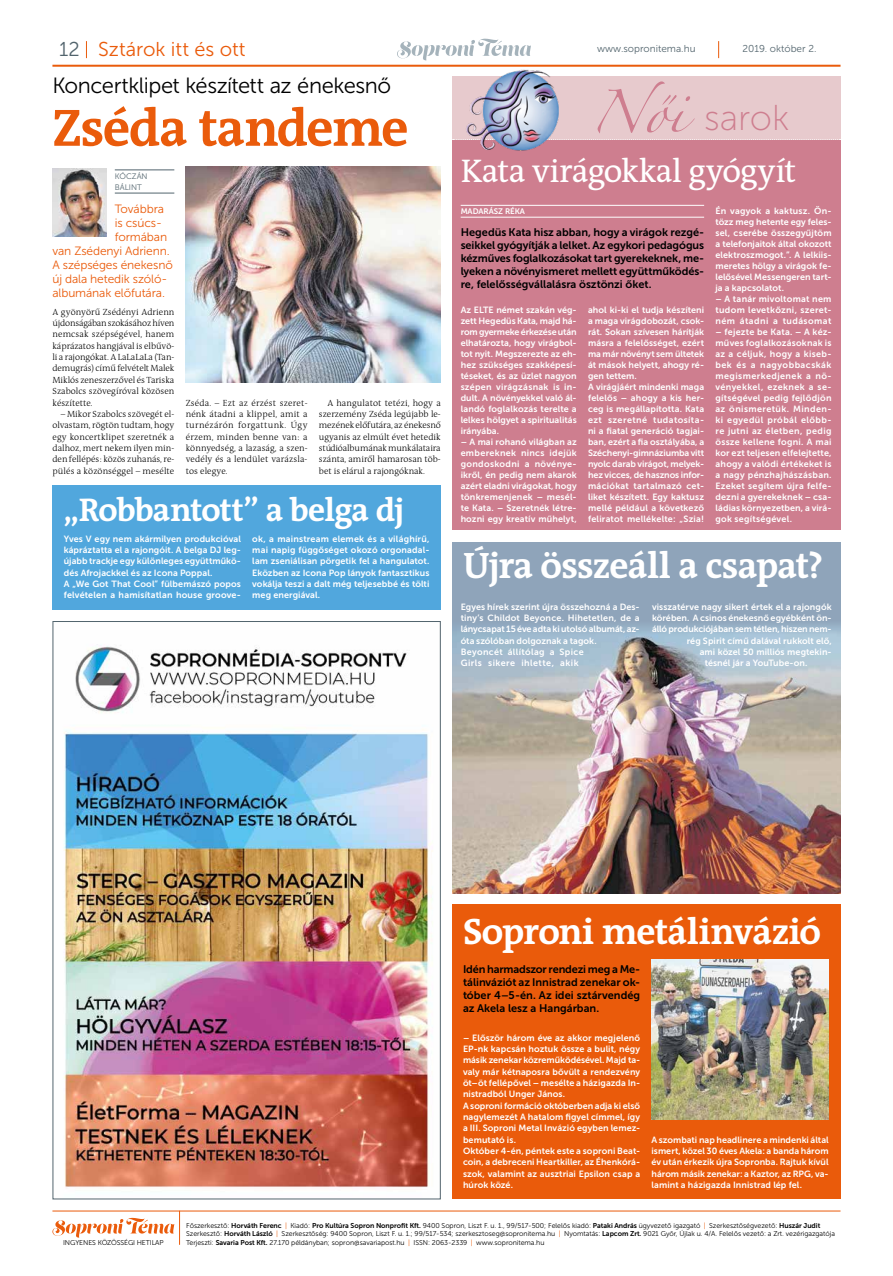
<style>
.page{position:relative;width:893px;height:1276px;background:#fff}
.page>*{position:absolute;margin:0;border:0;box-sizing:border-box;transform-origin:0 0}
.t1{font:700 53px "The Antiqua B";letter-spacing:-.03em;color:#ea5b0b}
.t2{font:700 37px "The Antiqua B";letter-spacing:-.025em;color:#fff}
.t3{font:35.9px "Museo Sans 100";color:#ce7e8f}
.t4{font:33px "The Antiqua B";letter-spacing:-.025em;color:#fff}
.t5{font:700 33px "The Antiqua B";letter-spacing:-.03em;color:#fff}
.t6{font:22px "Museo Sans 300";letter-spacing:-.02em;color:#000}
.t7{font:20px "Museo Sans 300";color:#ea5b0b}
.t8{font:12px "Museo Sans 300";letter-spacing:-.01em;color:#ea5b0b}
.t9{font:11px/13px "Museo Sans 700";color:#000;text-align:justify}
.t10{font:10px "Museo Sans 300";color:#52646d}
.t11{font:9px/11px "Museo Sans 700";letter-spacing:.005em;color:#fff;text-align:justify}
.t12{font:300 9px/11.3px "The Antiqua B";color:#000;text-align:justify}
.t13{font:8px "Museo Sans 700";letter-spacing:-.005em;color:#fff}
.t14{font:8px/11.3px "Museo Sans 300";color:#52646d}
.t15{font:7px/8.4px "Museo Sans 300";letter-spacing:-.005em;color:#000}
.s1{color:#52646d}
.s2{font-family:"Museo Sans 700"}
.s3{color:#ea5b0b}
</style>
<div class="page">
<svg style="left:86px;top:41px;width:1px;height:17px"></svg>
<svg style="left:718px;top:41px;width:1px;height:17px"></svg>
<svg style="left:397px;top:39px;width:134px;height:22px"></svg>
<hr style="left:52px;top:65px;width:788px;height:2px;background:#ea5b0b">
<div style="left:452px;top:541px;width:388px;height:159px;background:#8fa4ba"></div>
<div style="left:452px;top:77px;width:388px;height:453px;background:#ce7e8f"></div>
<img style="left:63px;top:646px;width:370px;height:542px">
<hr style="left:52px;top:1210px;width:788px;height:1px;background:#ea5b0b">
<svg style="left:52px;top:1217px;width:122px;height:20px"></svg>
<hr style="left:179px;top:1210px;width:1px;height:34px;background:#ea5b0b">
<div style="left:452px;top:77px;width:388px;height:63px;background:#e7cacd"></div>
<svg style="left:598px;top:81px;width:97px;height:52px"></svg>
<svg style="left:453px;top:139px;width:387px;height:1px"></svg>
<img style="left:460px;top:69px;width:111px;height:82px">
<hr style="left:461px;top:205px;width:243px;height:1px;background:#fff">
<hr style="left:461px;top:217px;width:243px;height:1px;background:#fff">
<hr style="left:115px;top:170px;width:59px;height:1px;background:#52646d">
<hr style="left:115px;top:193px;width:59px;height:1px;background:#52646d">
<img style="left:186px;top:166px;width:255px;height:217px">
<img style="left:52px;top:168px;width:54px;height:68px">
<div style="left:452px;top:904px;width:388px;height:294px;background:#ea5b0b"></div>
<img style="left:651px;top:960px;width:178px;height:159px">
<div style="left:52px;top:485px;width:389px;height:124px;background:#51a7dd"></div>
<img style="left:452px;top:625px;width:388px;height:268px">
<h3 class="t7" style="left:59px;top:38px;width:188px"><span class="s1">12</span> Sztárok itt és ott</h3>
<p class="t10" style="left:597px;top:43px;width:100px">www.sopronitema.hu</p>
<p class="t10" style="left:743px;top:43px;width:75px">2019. október 2.</p>
<h3 class="t6" style="left:52px;top:73px;width:340px">Koncertklipet készített az énekesnő</h3>
<h1 class="t1" style="left:52px;top:99px;width:358px">Zséda tandeme</h1>
<p class="t14" style="left:115px;top:170px;width:34px">KÓCZÁN<br>BÁLINT</p>
<h3 class="t8" style="left:115px;top:202px;width:51px">Továbbra</h3>
<h3 class="t8" style="left:115px;top:216px;width:49px">is csúcs-</h3>
<h3 class="t8" style="left:115px;top:230px;width:54px">formában</h3>
<h3 class="t8" style="left:52px;top:244px;width:119px">van Zsédenyi Adrienn.</h3>
<h3 class="t8" style="left:52px;top:258px;width:122px">A szépséges énekesnő</h3>
<h3 class="t8" style="left:52px;top:272px;width:116px">új dala hetedik szóló-</h3>
<h3 class="t8" style="left:52px;top:286px;width:114px">albumának előfutára.</h3>
<p class="t12" style="left:52px;top:306px;width:123px">A gyönyörű Zsédényi Adrienn újdonságában szokásához híven nemcsak szépségével, hanem káprázatos hangjával is elbűvö&shy;li a rajongókat. A LaLaLaLa (Tan&shy;demugrás) című felvételt Malek Miklós zeneszerzővel és Tariska Szabolcs szövegíróval közösen készítette.</p>
<p class="t12" style="left:52px;top:408px;width:123px;text-indent:9px">– Mikor Szabolcs szövegét el&shy;olvastam, rögtön tudtam, hogy egy koncertklipet szeretnék a dalhoz, mert nekem ilyen min&shy;den fellépés: közös zuhanás, re&shy;pülés a közönséggel – mesélte</p>
<p class="t12" style="left:186px;top:397px;width:123px">Zséda. – Ezt az érzést szeret&shy;nénk átadni a klippel, amit a turnézárón forgattunk. Úgy érzem, minden benne van: a könnyedség, a lazaság, a szen&shy;vedély és a lendület varázsla&shy;tos elegye.</p>
<p class="t12" style="left:319px;top:397px;width:123px;text-indent:9px">A hangulatot tetézi, hogy a szerzemény Zséda legújabb le&shy;mezének előfutára, az énekesnő ugyanis az elmúlt évet hetedik stúdióalbumának munkálataira szánta, amiről hamarosan töb&shy;bet is elárul a rajongóknak.</p>
<h3 class="t5" style="left:64px;top:492px;width:342px">„Robbantott” a belga dj</h3>
<p class="t11" style="left:64px;top:533px;width:179px;line-height:11.3px;text-align:left">Yves V egy nem akármilyen produkcióval kápráztatta el a rajongóit. A belga DJ leg&shy;újabb trackje egy különleges együttműkö&shy;dés Afrojackkel és az Icona Poppal.<br>A „We Got That Cool” fülbemászó popos felvételen a hamisítatlan house groove-</p>
<p class="t11" style="left:252px;top:533px;width:179px;line-height:11.3px">ok, a mainstream elemek és a világhírű, mai napig függőséget okozó orgonadal&shy;lam zseniálisan pörgetik fel a hangulatot.<br>Eközben az Icona Pop lányok fantasztikus vokálja teszi a dalt még teljesebbé és tölti meg energiával.</p>
<h3 class="t3" style="left:704px;top:98px;width:87px">sarok</h3>
<h3 class="t4" style="left:461px;top:154px;width:337px">Kata virágokkal gyógyít</h3>
<p class="t13" style="left:461px;top:207px;width:66px">MADARÁSZ RÉKA</p>
<p class="t9" style="left:461px;top:226px;width:245px">Hegedüs Kata hisz abban, hogy a virágok rezgé&shy;seikkel gyógyítják a lelket. Az egykori pedagógus kézműves foglalkozásokat tart gyerekeknek, me&shy;lyeken a növényismeret mellett együttműködés&shy;re, felelősségvállalásra ösztönzi őket.</p>
<p class="t11" style="left:461px;top:304px;width:118px">Az ELTE német szakán vég&shy;zett Hegedüs Kata, majd há&shy;rom gyermeke érkezése után elhatározta, hogy virágbol&shy;tot nyit. Megszerezte az eh&shy;hez szükséges szakképesí&shy;téseket, és az üzlet nagyon szépen virágzásnak is in&shy;dult. A növényekkel való ál&shy;landó foglalkozás terelte a lelkes hölgyet a spiritualitás irányába.</p>
<p class="t11" style="left:461px;top:436px;width:118px">– A mai rohanó világban az embereknek nincs idejük gondoskodni a növénye&shy;ikről, én pedig nem akarok azért eladni virágokat, hogy tönkremenjenek – mesél&shy;te Kata. – Szeretnék létre&shy;hozni egy kreatív műhelyt,</p>
<p class="t11" style="left:715px;top:205px;width:118px">Én vagyok a kaktusz. Ön&shy;tözz meg hetente egy feles&shy;sel, cserébe összegyűjtöm a telefonjaitok által okozott elektroszmogot.”. A lelkiis&shy;meretes hölgy a virágok fe&shy;lelősével Messengeren tart&shy;ja a kapcsolatot.</p>
<p class="t11" style="left:715px;top:293px;width:118px">– A tanár mivoltomat nem tudom levetkőzni, szeret&shy;ném átadni a tudásomat</p>
<p class="t11" style="left:715px;top:326px;width:118px">– fejezte be Kata. – A kéz&shy;műves foglalkozásoknak is az a céljuk, hogy a kiseb&shy;bek és a nagyobbacskák megismerkedjenek a nö&shy;vényekkel, ezeknek a se&shy;gítségével pedig fejlődjön az önismeretük. Minden&shy;ki egyedül próbál előbb&shy;re jutni az életben, pedig össze kellene fogni. A mai kor ezt teljesen elfelejtette, ahogy a valódi értékeket is a nagy pénzhajhászásban.<br>Ezeket segítem újra felfe&shy;dezni a gyerekeknek – csa&shy;ládias környezetben, a virá&shy;gok segítségével.</p>
<p class="t11" style="left:588px;top:304px;width:118px;text-align:left">ahol ki-ki el tudja készíteni a maga virágdobozát, csok&shy;rát. Sokan szívesen hárítják másra a felelősséget, ezért ma már növényt sem ültetek át mások helyett, ahogy ré&shy;gen tettem.<br>A virágjáért mindenki maga felelős – ahogy a kis her&shy;ceg is megállapította. Kata ezt szeretné tudatosíta&shy;ni a fiatal generáció tagjai&shy;ban, ezért a fia osztályába, a<br>Széchenyi-gimnáziumba vitt nyolc darab virágot, melyek&shy;hez vicces, de hasznos infor&shy;mációkat tartalmazó cet&shy;liket készített. Egy kaktusz mellé például a következő feliratot mellékelte: „Szia!</p>
<h2 class="t2" style="left:463px;top:545px;width:362px">Újra összeáll a csapat?</h2>
<p class="t11" style="left:461px;top:601px;width:181px;line-height:11.3px;text-align:left">Egyes hírek szerint újra összehozná a Des&shy;tiny’s Childot Beyonce. Hihetetlen, de a lánycsapat 15 éve adta ki utolsó albumát, az&shy;óta szólóban dolgoznak a tagok.<br>Beyoncét állítólag a Spice<br>Girls sikere ihlette, akik</p>
<p class="t11" style="left:652px;top:601px;width:181px">visszatérve nagy sikert értek el a rajongók</p>
<p class="t11" style="left:652px;top:612px;width:181px">körében. A csinos énekesnő egyébként ön-</p>
<p class="t11" style="left:652px;top:624px;width:181px">álló produkciójában sem tétlen, hiszen nem-</p>
<p class="t11" style="left:687px;top:635px;width:147px">rég Spirit című dalával rukkolt elő,</p>
<p class="t11" style="left:700px;top:646px;width:134px">ami közel 50 milliós megtekin-</p>
<p class="t11" style="left:705px;top:658px;width:104px">tésnél jár a YouTube-on.</p>
<h2 class="t2" style="left:463px;top:911px;width:360px">Soproni metálinvázió</h2>
<p class="t9" style="left:463px;top:962px;width:179px">Idén harmadszor rendezi meg a Me&shy;tálinváziót az Innistrad zenekar ok&shy;tóber 4–5-én. Az idei sztárvendég az Akela lesz a Hangárban.</p>
<p class="t11" style="left:463px;top:1032px;width:179px;line-height:11.3px;text-align:left">– Először három éve az akkor megjelenő EP-nk kapcsán hoztuk össze a bulit, négy másik zenekar közreműködésével. Majd ta&shy;valy már kétnaposra bővült a rendezvény öt–öt fellépővel – mesélte a házigazda In&shy;nistradból Unger János.<br>A soproni formáció októberben adja ki első nagylemezét A hatalom figyel címmel, így a III. Soproni Metal Invázió egyben lemez&shy;bemutató is.<br>Október 4-én, péntek este a soproni Beat&shy;coin, a debreceni Heartkiller, az Éhenkórá&shy;szok, valamint az ausztriai Epsilon csap a húrok közé.</p>
<p class="t11" style="left:651px;top:1134px;width:179px;line-height:11.3px">A szombati nap headlinere a mindenki által ismert, közel 30 éves Akela: a banda három év után érkezik újra Sopronba. Rajtuk kívül három másik zenekar: a Kaztor, az RPG, va&shy;lamint a házigazda Innistrad lép fel.</p>
<p class="t15" style="left:63px;top:1238px;width:102px">INGYENES KÖZÖSSÉGI HETILAP</p>
<p class="t15" style="left:186px;top:1221px;width:650px">Főszerkesztő: <span class="s2">Horváth Ferenc</span> <span class="s3">|</span> Kiadó: <span class="s2">Pro Kultúra Sopron Nonprofit Kft.</span> 9400 Sopron, Liszt F. u. 1., 99/517-500; Felelős kiadó: <span class="s2">Pataki András</span> ügyvezető igazgató <span class="s3">|</span> Szerkesztőségvezető: <span class="s2">Huszár Judit<br></span>Szerkesztő: <span class="s2">Horváth László</span> <span class="s3">|</span> Szerkesztőség: 9400 Sopron, Liszt F. u. 1.; 99/517-534; szerkesztoseg@sopronitema.hu <span class="s3">|</span> Nyomtatás: <span class="s2">Lapcom Zrt.</span> 9021 Győr, Újlak u. 4/A. Felelős vezető: a Zrt. vezérigazgatója<br>Terjeszti: <span class="s2">Savaria Post Kft.</span> 27.170 példányban; sopron@savariapost.hu <span class="s3">|</span> ISSN: 2063-2339 <span class="s3">|</span> www.sopronitema.hu</p>
</div>
